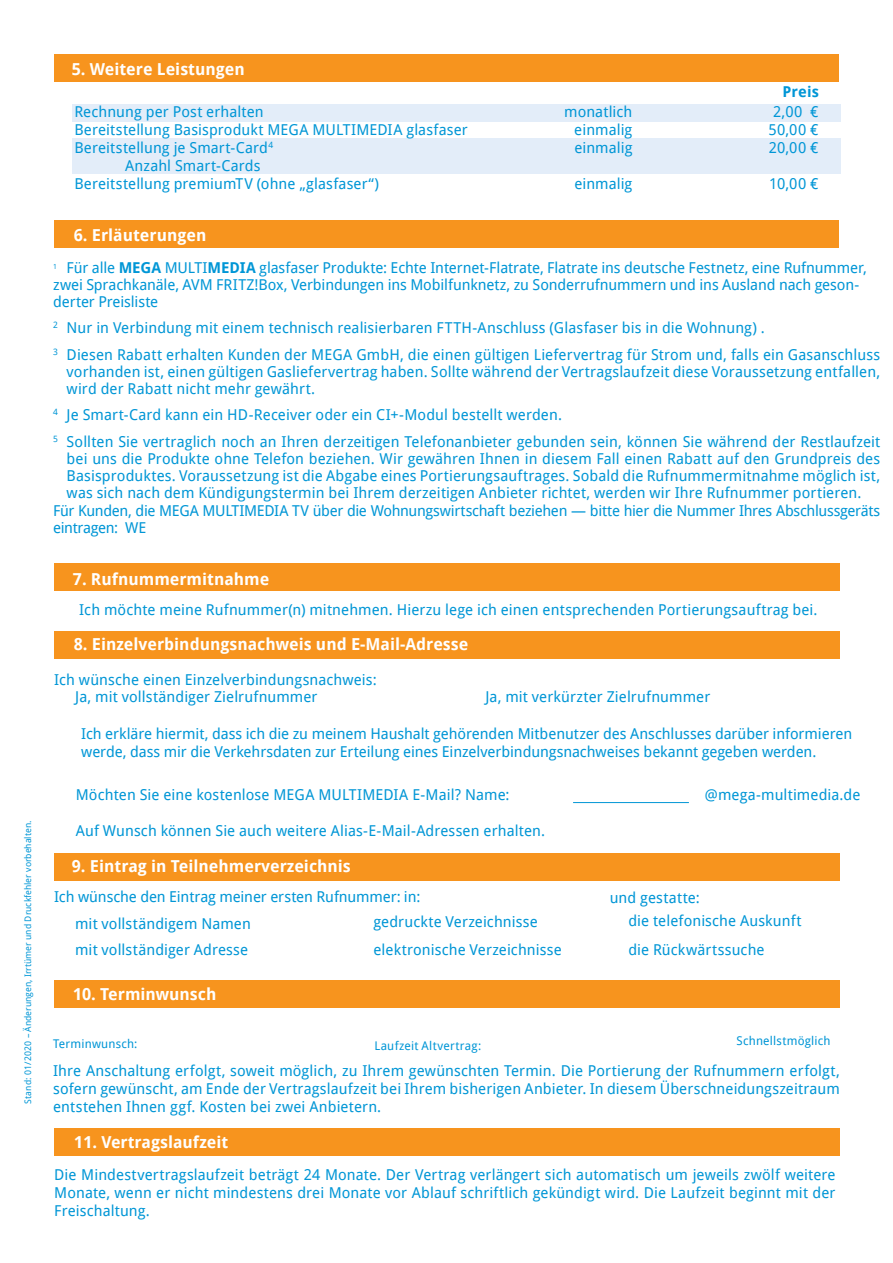
<style>
.page{position:relative;width:893px;height:1263px;background:#fff}
.page>*{position:absolute;margin:0;border:0;box-sizing:border-box;transform-origin:0 0}
.t1{font:700 16.5px "Droid Sans";color:#fff}
.t2{font:15px/18px "Droid Sans";letter-spacing:.005em;color:#0096d6}
.t3{font:15px "Droid Sans";letter-spacing:-.025em;color:#0096d6}
.t4{font:15px "Droid Sans";letter-spacing:-.02em;color:#0096d6}
.t5{font:700 15px "Droid Sans";letter-spacing:.01em;color:#0096d6}
.t6{font:12px "Droid Sans";letter-spacing:.02em;color:#0096d6}
.t7{font:9px "Droid Sans";color:#0096d6}
.s1{font-weight:700}
</style>
<div class="page">
<div style="left:54px;top:221px;width:785px;height:27px;background:#f7941e"></div>
<div style="left:54px;top:980px;width:786px;height:27px;background:#f7941e"></div>
<div style="left:54px;top:54px;width:785px;height:27px;background:#f7941e"></div>
<div style="left:72px;top:104px;width:768px;height:18px;background:#e3edf9"></div>
<div style="left:72px;top:138px;width:768px;height:36px;background:#e3edf9"></div>
<div style="left:54px;top:632px;width:786px;height:27px;background:#f7941e"></div>
<div style="left:54px;top:853px;width:786px;height:27px;background:#f7941e"></div>
<div style="left:54px;top:563px;width:786px;height:27px;background:#f7941e"></div>
<div style="left:54px;top:1128px;width:786px;height:27px;background:#f7941e"></div>
<hr style="left:573px;top:802px;width:116px;height:1px;background:#0096d6">
<p class="t7" style="left:22px;top:1104px;width:285px;rotate:-90deg">Stand: 01/2020 – Änderungen, Irrtümer und Druckfehler vorbehalten.</p>
<p class="t1" style="left:72px;top:58px;width:175px">5. Weitere Leistungen</p>
<p class="t5" style="left:783px;top:81px;width:38px">Preis</p>
<p class="t2" style="left:74px;top:102px;width:191px">Rechnung per Post erhalten</p>
<p class="t2" style="left:564px;top:102px;width:70px">monatlich</p>
<p class="t2" style="left:773px;top:102px;width:47px">2,00 €</p>
<p class="t2" style="left:74px;top:120px;width:395px">Bereitstellung Basisprodukt MEGA MULTIMEDIA glasfaser</p>
<p class="t2" style="left:574px;top:120px;width:60px">einmalig</p>
<p class="t2" style="left:768px;top:120px;width:51px">50,00 €</p>
<p class="t2" style="left:74px;top:138px;width:200px">Bereitstellung je Smart-Card<sup>4</sup></p>
<p class="t2" style="left:574px;top:138px;width:60px">einmalig</p>
<p class="t2" style="left:769px;top:138px;width:51px">20,00 €</p>
<p class="t2" style="left:74px;top:156px;width:306px;text-indent:51px">Anzahl Smart-Cards<br>Bereitstellung premiumTV (ohne „glasfaser“)</p>
<p class="t2" style="left:574px;top:174px;width:60px">einmalig</p>
<p class="t2" style="left:769px;top:174px;width:51px">10,00 €</p>
<p class="t1" style="left:74px;top:223px;width:134px">6. Erläuterungen</p>
<p class="t2" style="left:53px;top:258px;width:815px;line-height:17.2px"><sup>1</sup> Für alle <span class="s1">MEGA</span> MULTI<span class="s1">MEDIA</span> glasfaser Produkte: Echte Internet-Flatrate, Flatrate ins deutsche Festnetz, eine Rufnummer, zwei Sprachkanäle, AVM FRITZ!Box, Verbindungen ins Mobilfunknetz, zu Sonderrufnummern und ins Ausland nach geson&shy;derter Preisliste</p>
<p class="t2" style="left:53px;top:314px;width:829px;line-height:26.2px"><sup>2</sup> Nur in Verbindung mit einem technisch realisierbaren FTTH-Anschluss (Glasfaser bis in die Wohnung) .<br><sup>3</sup> Diesen Rabatt erhalten Kunden der MEGA GmbH, die einen gültigen Liefervertrag für Strom und, falls ein Gasanschluss</p>
<p class="t2" style="left:67px;top:362px;width:815px;line-height:17.2px">vorhanden ist, einen gültigen Gasliefervertrag haben. Sollte während der Vertragslaufzeit diese Voraussetzung entfallen, wird der Rabatt nicht mehr gewährt.</p>
<p class="t2" style="left:53px;top:401px;width:829px;line-height:26.2px"><sup>4</sup> Je Smart-Card kann ein HD-Receiver oder ein CI+-Modul bestellt werden.<br><sup>5</sup> Sollten Sie vertraglich noch an Ihren derzeitigen Telefonanbieter gebunden sein, können Sie während der Restlaufzeit</p>
<p class="t2" style="left:67px;top:449px;width:815px">bei uns die Produkte ohne Telefon beziehen. Wir gewähren Ihnen in diesem Fall einen Rabatt auf den Grundpreis des</p>
<p class="t2" style="left:67px;top:466px;width:815px">Basisproduktes. Voraussetzung ist die Abgabe eines Portierungsauftrages. Sobald die Rufnummermitnahme möglich ist,</p>
<p class="t2" style="left:67px;top:483px;width:796px">was sich nach dem Kündigungstermin bei Ihrem derzeitigen Anbieter richtet, werden wir Ihre Rufnummer portieren.</p>
<p class="t3" style="left:53px;top:500px;width:829px">Für Kunden, die MEGA MULTIMEDIA TV über die Wohnungswirtschaft beziehen — bitte hier die Nummer Ihres Abschlussgeräts</p>
<p class="t4" style="left:53px;top:517px;width:95px">eintragen: WE</p>
<p class="t1" style="left:73px;top:567px;width:198px">7. Rufnummermitnahme</p>
<p class="t2" style="left:79px;top:600px;width:740px">Ich möchte meine Rufnummer(n) mitnehmen. Hierzu lege ich einen entsprechenden Portierungsauftrag bei.</p>
<p class="t1" style="left:74px;top:633px;width:396px">8. Einzelverbindungsnachweis und E-Mail-Adresse</p>
<p class="t2" style="left:54px;top:670px;width:324px">Ich wünsche einen Einzelverbindungsnachweis:</p>
<p class="t2" style="left:75px;top:687px;width:244px">Ja, mit vollständiger Zielrufnummer</p>
<p class="t2" style="left:485px;top:687px;width:226px">Ja, mit verkürzter Zielrufnummer</p>
<p class="t2" style="left:81px;top:724px;width:773px">Ich erkläre hiermit, dass ich die zu meinem Haushalt gehörenden Mitbenutzer des Anschlusses darüber informieren werde, dass mir die Verkehrsdaten zur Erteilung eines Einzelverbindungsnachweises bekannt gegeben werden.</p>
<p class="t2" style="left:76px;top:785px;width:435px">Möchten Sie eine kostenlose MEGA MULTIMEDIA E-Mail? Name:</p>
<p class="t2" style="left:705px;top:785px;width:157px">@mega-multimedia.de</p>
<p class="t2" style="left:76px;top:821px;width:471px">Auf Wunsch können Sie auch weitere Alias-E-Mail-Adressen erhalten.</p>
<p class="t1" style="left:72px;top:854px;width:281px">9. Eintrag in Teilnehmerverzeichnis</p>
<p class="t2" style="left:54px;top:888px;width:368px">Ich wünsche den Eintrag meiner ersten Rufnummer: in:</p>
<p class="t2" style="left:610px;top:888px;width:92px">und gestatte:</p>
<p class="t2" style="left:75px;top:911px;width:177px;line-height:25.5px">mit vollständigem Namen mit vollständiger Adresse</p>
<p class="t1" style="left:73px;top:982px;width:145px">10. Terminwunsch</p>
<p class="t2" style="left:373px;top:912px;width:166px">gedruckte Verzeichnisse</p>
<p class="t2" style="left:628px;top:911px;width:175px">die telefonische Auskunft</p>
<p class="t2" style="left:373px;top:940px;width:190px">elektronische Verzeichnisse</p>
<p class="t2" style="left:628px;top:941px;width:138px">die Rückwärtssuche</p>
<p class="t6" style="left:53px;top:1035px;width:86px">Terminwunsch:</p>
<p class="t6" style="left:736px;top:1032px;width:96px">Schnellstmöglich</p>
<p class="t6" style="left:374px;top:1037px;width:108px">Laufzeit Altvertrag:</p>
<p class="t2" style="left:53px;top:1061px;width:788px;text-align:justify">Ihre Anschaltung erfolgt, soweit möglich, zu Ihrem gewünschten Termin. Die Portierung der Rufnummern erfolgt, sofern gewünscht, am Ende der Vertragslaufzeit bei Ihrem bisherigen Anbieter. In diesem Überschneidungszeitraum entstehen Ihnen ggf. Kosten bei zwei Anbietern.</p>
<p class="t1" style="left:74px;top:1130px;width:156px">11. Vertragslaufzeit</p>
<p class="t2" style="left:54px;top:1165px;width:783px;text-align:justify">Die Mindestvertragslaufzeit beträgt 24 Monate. Der Vertrag verlängert sich automatisch um jeweils zwölf weitere Monate, wenn er nicht mindestens drei Monate vor Ablauf schriftlich gekündigt wird. Die Laufzeit beginnt mit der Freischaltung.</p>
</div>
